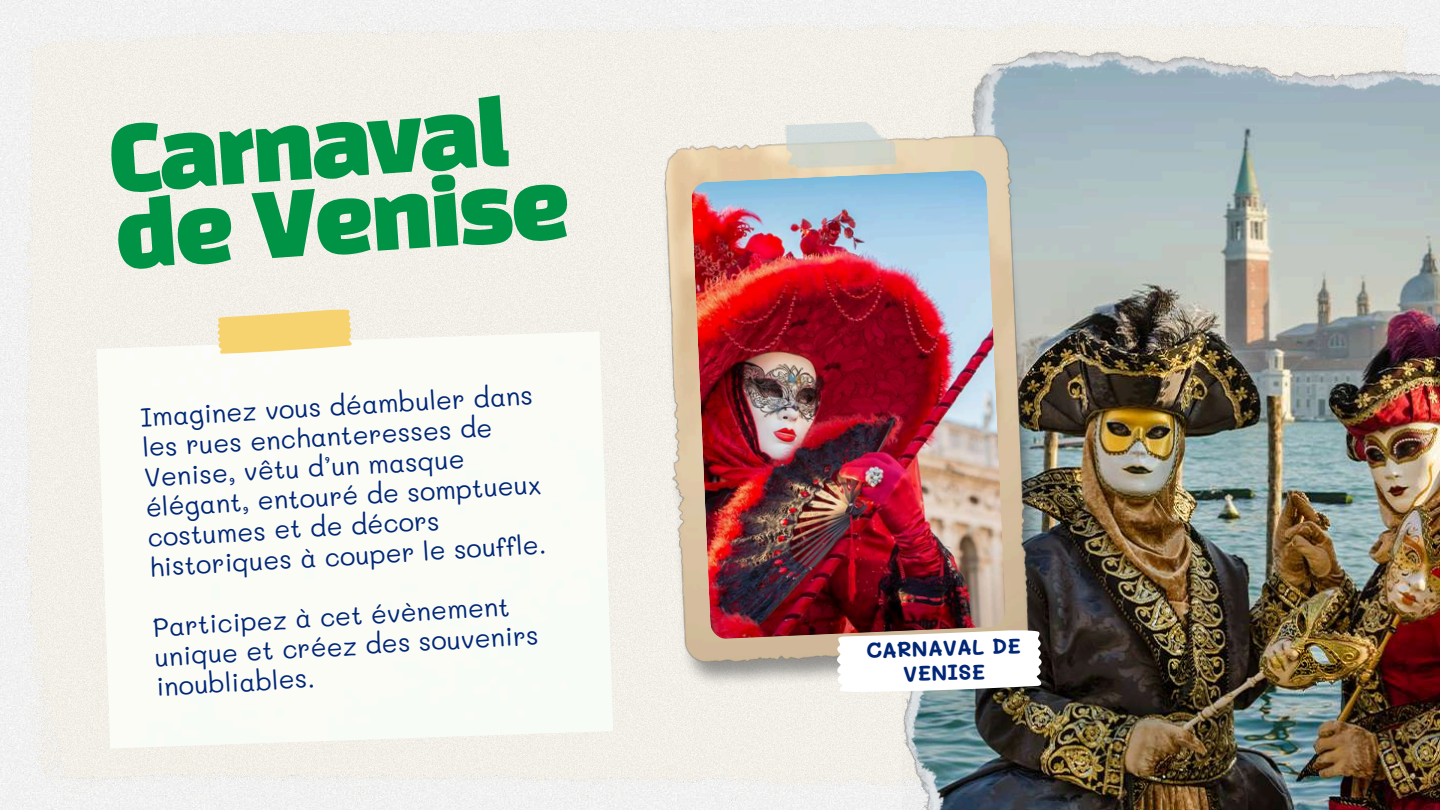
<style>
.page{position:relative;width:1440px;height:810px;background:#fff}
.page>*{position:absolute;margin:0;border:0;box-sizing:border-box;transform-origin:0 0}
.t1{font:88.1px/76.5px "Black Han Sans";color:#009245}
.t2{font:26px/30px "Mali";color:#012776}
.t3{font:700 21.4px/24.8px "Mali";color:#012776;text-align:center}
</style>
<div class="page">
<img style="left:0;top:0;width:1440px;height:810px">
<img style="left:96px;top:331px;width:517px;height:417px">
<svg style="left:217px;top:309px;width:135px;height:45px;background:#f6d989"></svg>
<img style="left:903px;top:49px;width:537px;height:761px">
<img style="left:651px;top:115px;width:403px;height:580px">
<img style="left:691px;top:170px;width:315px;height:469px">
<svg style="left:835px;top:624px;width:208px;height:74px"></svg>
<h1 class="t1" style="left:107px;top:129px;width:458px;rotate:-4deg">Carnaval de Venise</h1>
<p class="t2" style="left:140px;top:400px;width:400px;rotate:-3deg">Imaginez vous déambuler dans les rues enchanteresses de<br>Venise, vêtu d’un masque élégant, entouré de somptueux costumes et de décors historiques à couper le souffle.</p>
<p class="t2" style="left:152px;top:610px;width:386px;line-height:30.3px;rotate:-3deg">Participez à cet évènement unique et créez des souvenirs inoubliables.</p>
<p class="t3" style="left:866px;top:637px;width:156px;rotate:-2deg">CARNAVAL DE<br>VENISE</p>
</div>
